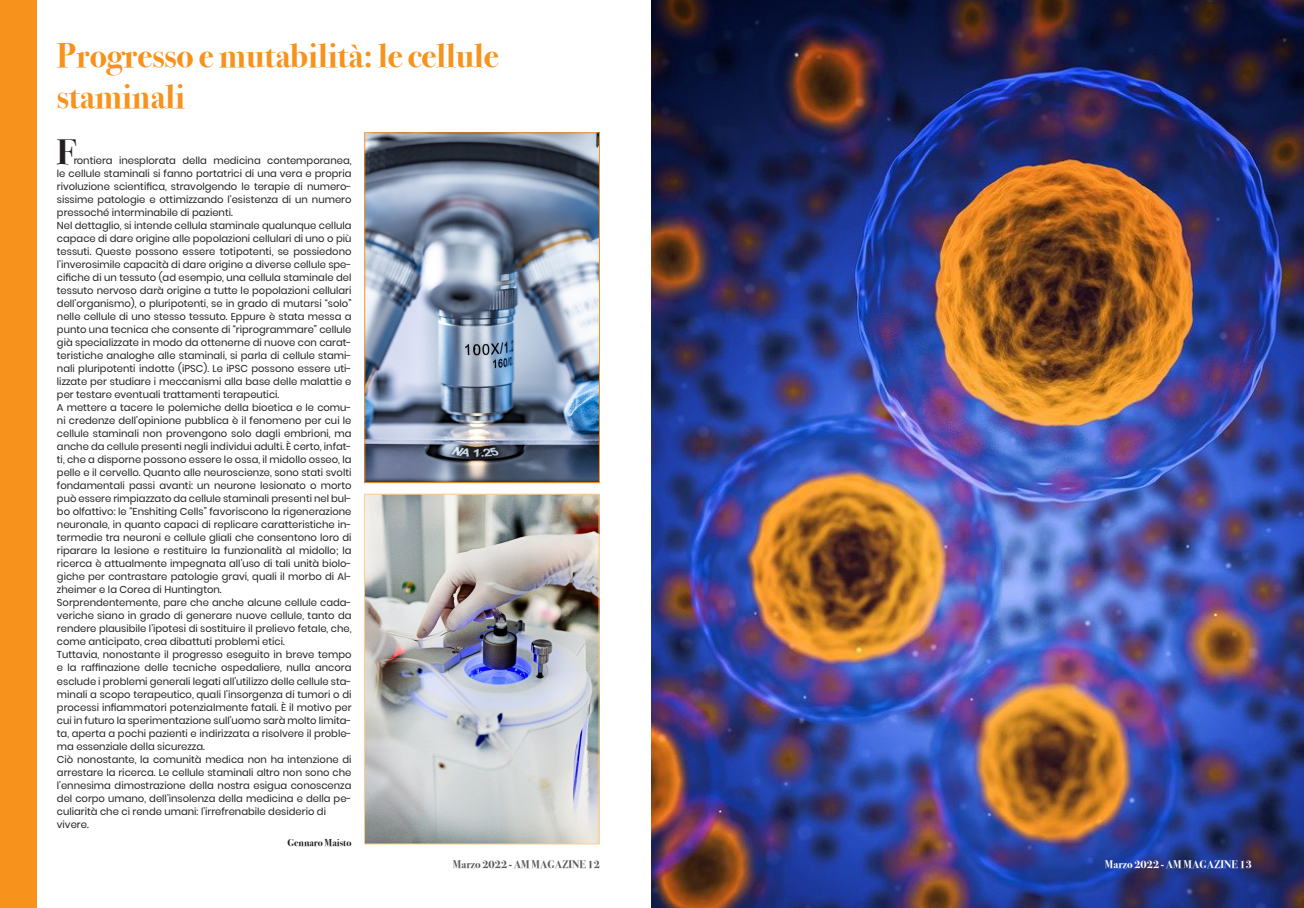
<style>
.page{position:relative;width:1304px;height:908px;background:#fff}
.page>*{position:absolute;margin:0;border:0;box-sizing:border-box;transform-origin:0 0}
.t1{font:700 35px "Bodoni Svty Two OSITCTT";color:#231f20}
.t2{font:700 34px "Bodoni Svty Two ITCTT";color:#f7931d}
.t3{font:700 11px "Bodoni Svty Two ITCTT";color:#57585a}
.t4{font:700 11px "Bodoni Svty Two ITCTT";color:#fff}
.t5{font:10px/13px "Poppins";color:#231f20;text-align:justify}
.t6{font:700 10px "Bodoni Svty Two ITCTT";color:#231f20}
</style>
<div class="page">
<img style="left:366px;top:134px;width:232px;height:347px">
<img style="left:366px;top:495px;width:232px;height:347px">
<div style="left:0;top:0;width:36px;height:907px;background:#f7931d"></div>
<div style="left:364px;top:132px;width:236px;height:351px;border:1px solid #f7931d"></div>
<div style="left:364px;top:493px;width:236px;height:351px;border:1px solid #fdcf8c"></div>
<img style="left:652px;top:0;width:652px;height:907px">
<p class="t2" style="left:57px;top:28px;width:443px">Progresso e mutabilità: le cellule</p>
<p class="t2" style="left:57px;top:69px;width:130px">staminali</p>
<p class="t1" style="left:57px;top:132px;width:21px">F</p>
<p class="t5" style="left:57px;top:154px;width:296px;text-indent:17px">rontiera inesplorata della medicina contemporanea, le cellule staminali si fanno portatrici di una vera e propria rivoluzione scientifica, stravolgendo le terapie di numero&shy;sissime patologie e ottimizzando l’esistenza di un numero pressoché interminabile di pazienti.</p>
<p class="t5" style="left:57px;top:219px;width:296px">Nel dettaglio, si intende cellula staminale qualunque cellula capace di dare origine alle popolazioni cellulari di uno o più tessuti. Queste possono essere totipotenti, se possiedono l’inverosimile capacità di dare origine a diverse cellule spe&shy;cifiche di un tessuto (ad esempio, una cellula staminale del tessuto nervoso darà origine a tutte le popolazioni cellulari dell’organismo), o pluripotenti, se in grado di mutarsi “solo” nelle cellule di uno stesso tessuto. Eppure è stata messa a punto una tecnica che consente di “riprogrammare” cellule già specializzate in modo da ottenerne di nuove con carat&shy;teristiche analoghe alle staminali, si parla di cellule stami&shy;nali pluripotenti indotte (iPSC). Le iPSC possono essere uti&shy;lizzate per studiare i meccanismi alla base delle malattie e per testare eventuali trattamenti terapeutici.</p>
<p class="t5" style="left:57px;top:401px;width:296px">A mettere a tacere le polemiche della bioetica e le comu&shy;ni credenze dell’opinione pubblica è il fenomeno per cui le cellule staminali non provengono solo dagli embrioni, ma anche da cellule presenti negli individui adulti. È certo, infat&shy;ti, che a disporne possono essere le ossa, il midollo osseo, la pelle e il cervello. Quanto alle neuroscienze, sono stati svolti fondamentali passi avanti: un neurone lesionato o morto può essere rimpiazzato da cellule staminali presenti nel bul&shy;bo olfattivo: le “Enshiting Cells” favoriscono la rigenerazione neuronale, in quanto capaci di replicare caratteristiche in&shy;termedie tra neuroni e cellule gliali che consentono loro di riparare la lesione e restituire la funzionalità al midollo; la ricerca è attualmente impegnata all’uso di tali unità biolo&shy;giche per contrastare patologie gravi, quali il morbo di Al&shy;zheimer e la Corea di Huntington.</p>
<p class="t5" style="left:57px;top:596px;width:296px">Sorprendentemente, pare che anche alcune cellule cada&shy;veriche siano in grado di generare nuove cellule, tanto da rendere plausibile l’ipotesi di sostituire il prelievo fetale, che, come anticipato, crea dibattuti problemi etici.</p>
<p class="t5" style="left:57px;top:648px;width:296px">Tuttavia, nonostante il progresso eseguito in breve tempo e la raffinazione delle tecniche ospedaliere, nulla ancora esclude i problemi generali legati all’utilizzo delle cellule sta&shy;minali a scopo terapeutico, quali l’insorgenza di tumori o di processi infiammatori potenzialmente fatali. È il motivo per cui in futuro la sperimentazione sull’uomo sarà molto limita&shy;ta, aperta a pochi pazienti e indirizzata a risolvere il proble&shy;ma essenziale della sicurezza.</p>
<p class="t5" style="left:57px;top:752px;width:296px">Ciò nonostante, la comunità medica non ha intenzione di arrestare la ricerca. Le cellule staminali altro non sono che l’ennesima dimostrazione della nostra esigua conoscenza del corpo umano, dell’insolenza della medicina e della pe&shy;culiarità che ci rende umani: l’irrefrenabile desiderio di</p>
<p class="t5" style="left:57px;top:817px;width:33px">vivere.</p>
<p class="t6" style="left:288px;top:834px;width:65px">Gennaro Maisto</p>
<p class="t3" style="left:453px;top:854px;width:148px">Marzo 2022 - AM MAGAZINE 12</p>
<p class="t4" style="left:1105px;top:854px;width:148px">Marzo 2022 - AM MAGAZINE 13</p>
</div>
